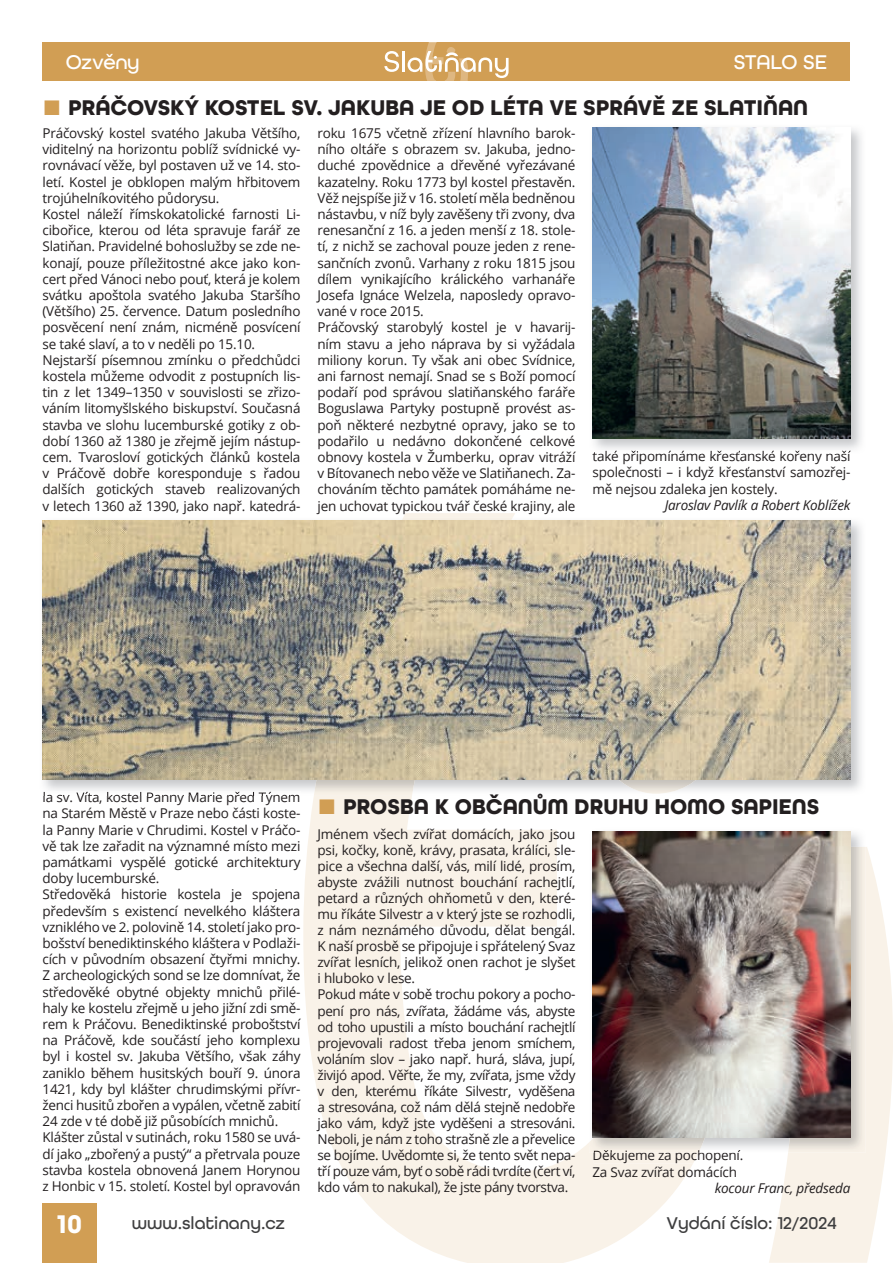
<style>
.page{position:relative;width:893px;height:1263px;background:#fff}
.page>*{position:absolute;margin:0;border:0;box-sizing:border-box;transform-origin:0 0}
.t1{font:700 27px "All Round Gothic";color:#fff}
.t2{font:700 22.5px "All Round Gothic";letter-spacing:-.005em;color:#231f20}
.t3{font:500 21px "All Round Gothic";letter-spacing:-.02em;color:#fff}
.t4{font:500 18px "All Round Gothic";color:#3e3e3f}
.t5{font:13.5px/16.2px "Open Sans";letter-spacing:-.015em;color:#231f20}
.t6{font:italic 13.5px "Open Sans";letter-spacing:-.015em;color:#231f20}
.s1{font-family:"Times New Roman";font-size:31.5px;color:#d19e54}
</style>
<div class="page">
<svg style="left:303px;top:513px;width:390px;height:750px;fill:#f9f2e8"></svg>
<svg style="left:594px;top:1152px;width:105px;height:12px"></svg>
<svg style="left:769px;top:847px;width:124px;height:416px;fill:#f9f2e8"></svg>
<div style="left:43px;top:1203px;width:54px;height:60px;background:#d19e54"></div>
<div style="left:43px;top:43px;width:807px;height:38px;background:#d19e54"></div>
<svg style="left:384px;top:51px;width:15px;height:21px"></svg>
<hr style="left:402px;top:51px;width:3px;height:21px;background:#fff">
<svg style="left:408px;top:42px;width:101px;height:39px"></svg>
<img style="left:592px;top:127px;width:270px;height:324px">
<img style="left:594px;top:451px;width:257px;height:2px">
<img style="left:592px;top:128px;width:258px;height:310px">
<img style="left:42px;top:517px;width:820px;height:278px">
<img style="left:314px;top:517px;width:199px;height:278px">
<img style="left:600px;top:780px;width:120px;height:14px">
<img style="left:44px;top:792px;width:256px;height:3px">
<img style="left:43px;top:520px;width:807px;height:260px">
<img style="left:589px;top:828px;width:273px;height:321px">
<img style="left:589px;top:1028px;width:129px;height:124px">
<img style="left:769px;top:847px;width:97px;height:305px">
<img style="left:700px;top:1150px;width:41px;height:2px">
<img style="left:594px;top:1150px;width:106px;height:2px">
<img style="left:592px;top:831px;width:258px;height:306px">
<h3 class="t3" style="left:66px;top:49px;width:76px">Ozvěny</h3>
<h3 class="t3" style="left:734px;top:49px;width:95px">STALO SE</h3>
<h2 class="t2" style="left:43px;top:94px;width:767px"><span class="s1">■</span> PRÁČOVSKÝ KOSTEL SV. JAKUBA JE OD LÉTA VE SPRÁVĚ ZE SLATIŇAN</h2>
<p class="t5" style="left:43px;top:125px;width:259px">Práčovský kostel svatého Jakuba Většího, viditelný na horizontu poblíž svídnické vy&shy;rovnávací věže, byl postaven už ve 14. sto&shy;letí. Kostel je obklopen malým hřbitovem trojúhelníkovitého půdorysu.<br>Kostel náleží římskokatolické farnosti Li&shy;cibořice, kterou od léta spravuje farář ze Slatiňan. Pravidelné bohoslužby se zde ne&shy;konají, pouze příležitostné akce jako kon&shy;cert před Vánoci nebo pouť, která je kolem svátku apoštola svatého Jakuba Staršího (Většího) 25. července. Datum posledního posvěcení není znám, nicméně posvícení se také slaví, a to v neděli po 15.10.<br>Nejstarší písemnou zmínku o předchůdci kostela můžeme odvodit z postupních lis&shy;tin z let 1349–1350 v souvislosti se zřizo&shy;váním litomyšlského biskupství. Současná stavba ve slohu lucemburské gotiky z ob&shy;dobí 1360 až 1380 je zřejmě jejím nástup&shy;cem. Tvarosloví gotických článků kostela v Práčově dobře koresponduje s řadou dalších gotických staveb realizovaných v letech 1360 až 1390, jako např. katedrá-</p>
<p class="t5" style="left:317px;top:125px;width:259px">roku 1675 včetně zřízení hlavního barok&shy;ního oltáře s obrazem sv. Jakuba, jedno&shy;duché zpovědnice a dřevěné vyřezávané kazatelny. Roku 1773 byl kostel přestavěn.<br>Věž nejspíše již v 16. století měla bedněnou nástavbu, v níž byly zavěšeny tři zvony, dva renesanční z 16. a jeden menší z 18. stole&shy;tí, z nichž se zachoval pouze jeden z rene&shy;sančních zvonů. Varhany z roku 1815 jsou dílem vynikajícího králického varhanáře Josefa Ignáce Welzela, naposledy opravo&shy;vané v roce 2015.<br>Práčovský starobylý kostel je v havarij&shy;ním stavu a jeho náprava by si vyžádala miliony korun. Ty však ani obec Svídnice, ani farnost nemají. Snad se s Boží pomocí podaří pod správou slatiňanského faráře Boguslawa Partyky postupně provést as&shy;poň některé nezbytné opravy, jako se to podařilo u nedávno dokončené celkové obnovy kostela v Žumberku, oprav vitráží v Bítovanech nebo věže ve Slatiňanech. Za&shy;chováním těchto památek pomáháme ne&shy;jen uchovat typickou tvář české krajiny, ale</p>
<p class="t5" style="left:592px;top:448px;width:259px;text-align:justify">také připomínáme křesťanské kořeny naší společnosti – i když křesťanství samozřej&shy;mě nejsou zdaleka jen kostely.</p>
<p class="t6" style="left:665px;top:495px;width:187px">Jaroslav Pavlík a Robert Koblížek</p>
<p class="t5" style="left:43px;top:789px;width:259px">la sv. Víta, kostel Panny Marie před Týnem na Starém Městě v Praze nebo části koste&shy;la Panny Marie v Chrudimi. Kostel v Práčo&shy;vě tak lze zařadit na významné místo mezi památkami vyspělé gotické architektury doby lucemburské.<br>Středověká historie kostela je spojena především s existencí nevelkého kláštera vzniklého ve 2. polovině 14. století jako pro&shy;bošství benediktinského kláštera v Podlaži&shy;cích v původním obsazení čtyřmi mnichy.<br>Z archeologických sond se lze domnívat, že středověké obytné objekty mnichů přilé&shy;haly ke kostelu zřejmě u jeho jižní zdi smě&shy;rem k Práčovu. Benediktinské proboštství na Práčově, kde součástí jeho komplexu byl i kostel sv. Jakuba Většího, však záhy zaniklo během husitských bouří 9. února 1421, kdy byl klášter chrudimskými přívr&shy;ženci husitů zbořen a vypálen, včetně zabití 24 zde v té době již působících mnichů.<br>Klášter zůstal v sutinách, roku 1580 se uvá&shy;dí jako „zbořený a pustý“ a přetrvala pouze stavba kostela obnovená Janem Horynou z Honbic v 15. století. Kostel byl opravován</p>
<h2 class="t2" style="left:317px;top:793px;width:503px"><span class="s1">■</span> PROSBA K OBČANŮM DRUHU HOMO SAPIENS</h2>
<p class="t5" style="left:317px;top:826px;width:259px">Jménem všech zvířat domácích, jako jsou psi, kočky, koně, krávy, prasata, králíci, sle&shy;pice a všechna další, vás, milí lidé, prosím, abyste zvážili nutnost bouchání rachejtlí, petard a různých ohňometů v den, které&shy;mu říkáte Silvestr a v který jste se rozhodli, z nám neznámého důvodu, dělat bengál.<br>K naší prosbě se připojuje i spřátelený Svaz zvířat lesních, jelikož onen rachot je slyšet i hluboko v lese.<br>Pokud máte v sobě trochu pokory a pocho&shy;pení pro nás, zvířata, žádáme vás, abyste od toho upustili a místo bouchání rachejtlí projevovali radost třeba jenom smíchem, voláním slov – jako např. hurá, sláva, jupí, živijó apod. Věřte, že my, zvířata, jsme vždy v den, kterému říkáte Silvestr, vyděšena a stresována, což nám dělá stejně nedobře jako vám, když jste vyděšeni a stresováni.<br>Neboli, je nám z toho strašně zle a převelice se bojíme. Uvědomte si, že tento svět nepa&shy;tří pouze vám, byť o sobě rádi tvrdíte (čert ví, kdo vám to nakukal), že jste pány tvorstva.</p>
<p class="t5" style="left:592px;top:1147px;width:152px">Děkujeme za pochopení.<br>Za Svaz zvířat domácích</p>
<p class="t6" style="left:715px;top:1178px;width:137px">kocour Franc, předseda</p>
<h1 class="t1" style="left:57px;top:1208px;width:27px">10</h1>
<h3 class="t4" style="left:132px;top:1212px;width:155px">www.slatinany.cz</h3>
<h3 class="t4" style="left:666px;top:1212px;width:172px">Vydání číslo: 12/2024</h3>
</div>
